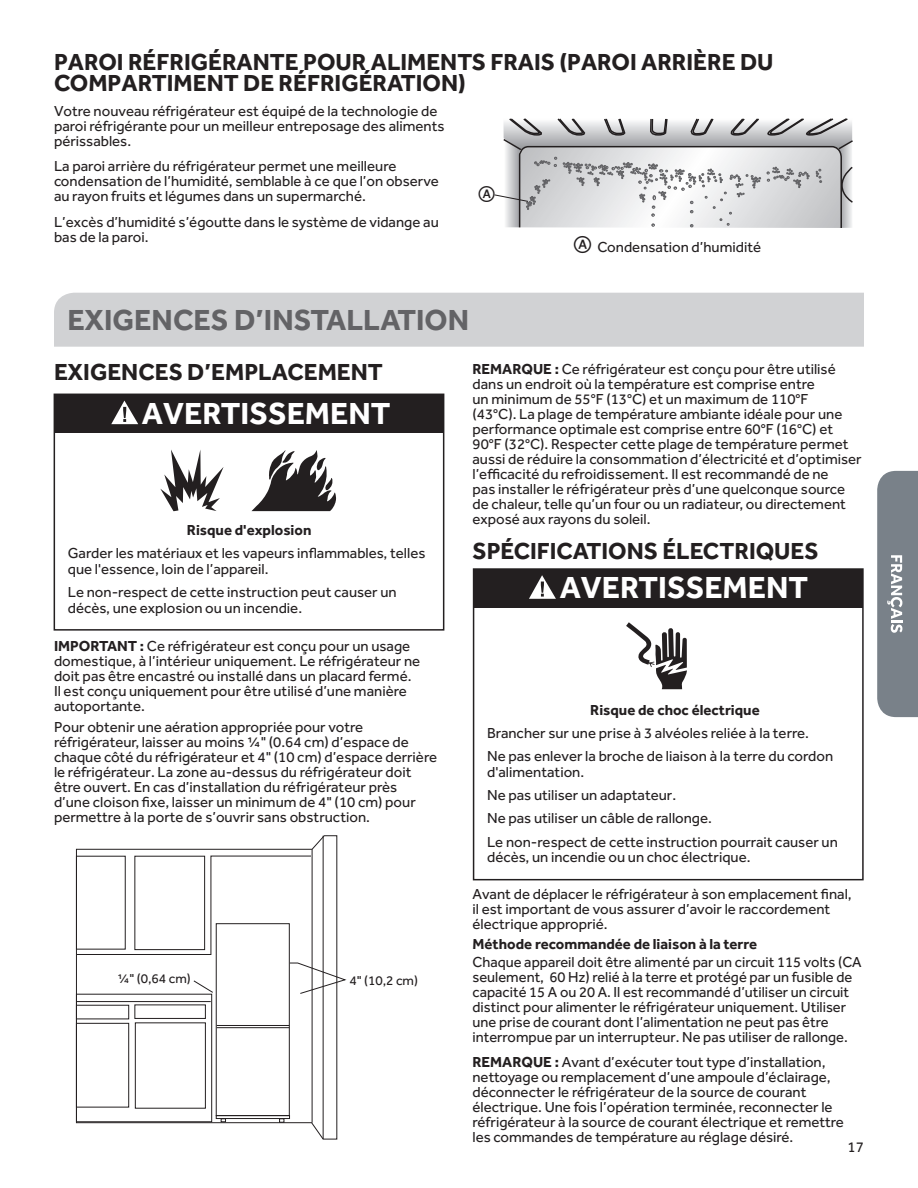
<style>
.page{position:relative;width:918px;height:1188px;background:#fff}
.page>*{position:absolute;margin:0;border:0;box-sizing:border-box;transform-origin:0 0}
.t1{font:700 31.5px "Effra";color:#fff}
.t2{font:700 30px "Effra";color:#636366}
.t3{font:700 24px/21px "Effra";color:#231f20}
.t4{font:21px "LTC Circled Caps";color:#231f20}
.t5{font:15px/15px "Effra";color:#231f20}
.t6{font:700 15px "Effra";color:#231f20}
.t7{font:13.5px "Effra";color:#231f20}
.s1{font-family:"LTC Circled Caps";font-size:22.5px}
.s2{font-weight:700}
</style>
<div class="page">
<svg style="left:877px;top:471px;width:41px;height:246px;background:#818990"></svg>
<div style="left:54px;top:293px;width:810px;height:54px;background:#d1d2d4"></div>
<div style="left:54px;top:394px;width:390px;height:237px;border:2px solid #231f20"></div>
<div style="left:54px;top:394px;width:390px;height:39px;background:#231f20"></div>
<svg style="left:111px;top:401px;width:27px;height:23px"></svg>
<svg style="left:160px;top:450px;width:64px;height:61px"></svg>
<svg style="left:251px;top:450px;width:85px;height:61px"></svg>
<svg style="left:76px;top:835px;width:262px;height:305px"></svg>
<hr style="left:312px;top:849px;width:1px;height:274px;background:#231f20">
<hr style="left:323px;top:836px;width:1px;height:303px;background:#231f20">
<svg style="left:76px;top:855px;width:236px;height:100px"></svg>
<div style="left:76px;top:994px;width:136px;height:128px;border:1px solid #231f20"></div>
<div style="left:135px;top:856px;width:70px;height:94px;border:1px solid #231f20"></div>
<div style="left:76px;top:856px;width:50px;height:93px;border:1px solid #231f20"></div>
<hr style="left:76px;top:1001px;width:135px;height:1px;background:#231f20">
<div style="left:135px;top:1023px;width:71px;height:86px;border:1px solid #231f20"></div>
<div style="left:76px;top:1023px;width:53px;height:84px;border:1px solid #231f20"></div>
<div style="left:135px;top:1005px;width:71px;height:14px;border:1px solid #231f20"></div>
<svg style="left:289px;top:962px;width:58px;height:32px"></svg>
<svg style="left:193px;top:980px;width:21px;height:13px"></svg>
<div style="left:473px;top:568px;width:391px;height:312px;border:2px solid #231f20"></div>
<svg style="left:626px;top:622px;width:61px;height:67px"></svg>
<div style="left:474px;top:569px;width:389px;height:39px;background:#231f20"></div>
<svg style="left:529px;top:575px;width:27px;height:24px"></svg>
<svg style="left:494px;top:118px;width:359px;height:110px"></svg>
<h3 class="t3" style="left:54px;top:51px;width:721px">PAROI RÉFRIGÉRANTE POUR ALIMENTS FRAIS (PAROI ARRIÈRE DU<br>COMPARTIMENT DE RÉFRIGÉRATION)</h3>
<p class="t5" style="left:54px;top:103px;width:392px">Votre nouveau réfrigérateur est équipé de la technologie de paroi réfrigérante pour un meilleur entreposage des aliments périssables.</p>
<p class="t5" style="left:54px;top:159px;width:386px">La paroi arrière du réfrigérateur permet une meilleure condensation de l’humidité, semblable à ce que l’on observe au rayon fruits et légumes dans un supermarché.</p>
<p class="t5" style="left:54px;top:214px;width:386px">L’excès d’humidité s’égoutte dans le système de vidange au bas de la paroi.</p>
<h3 class="t4" style="left:479px;top:182px;width:18px">a</h3>
<p class="t5" style="left:574px;top:240px;width:189px"><span class="s1">a</span> Condensation d’humidité</p>
<h2 class="t2" style="left:68px;top:302px;width:403px">EXIGENCES D’INSTALLATION</h2>
<h3 class="t3" style="left:54px;top:361px;width:330px">EXIGENCES D’EMPLACEMENT</h3>
<p class="t5" style="left:472px;top:361px;width:391px"><span class="s2">REMARQUE :</span> Ce réfrigérateur est conçu pour être utilisé dans un endroit où la température est comprise entre<br>un minimum de 55°F (13°C) et un maximum de 110°F<br>(43°C). La plage de température ambiante idéale pour une performance optimale est comprise entre 60°F (16°C) et 90°F (32°C). Respecter cette plage de température permet aussi de réduire la consommation d’électricité et d’optimiser l’efficacité du refroidissement. Il est recommandé de ne<br>pas installer le réfrigérateur près d’une quelconque source de chaleur, telle qu’un four ou un radiateur, ou directement exposé aux rayons du soleil.</p>
<h3 class="t3" style="left:472px;top:539px;width:348px">SPÉCIFICATIONS ÉLECTRIQUES</h3>
<h1 class="t1" style="left:142px;top:394px;width:250px">AVERTISSEMENT</h1>
<p class="t6" style="left:187px;top:521px;width:126px">Risque d'explosion</p>
<p class="t5" style="left:68px;top:545px;width:359px;line-height:15.8px">Garder les matériaux et les vapeurs inflammables, telles que l'essence, loin de l’appareil.</p>
<p class="t5" style="left:68px;top:584px;width:330px;line-height:15.8px">Le non-respect de cette instruction peut causer un décès, une explosion ou un incendie.</p>
<h1 class="t1" style="left:560px;top:569px;width:250px">AVERTISSEMENT</h1>
<p class="t5" style="left:54px;top:638px;width:368px"><span class="s2">IMPORTANT :</span> Ce réfrigérateur est conçu pour un usage domestique, à l’intérieur uniquement. Le réfrigérateur ne doit pas être encastré ou installé dans un placard fermé.<br>Il est conçu uniquement pour être utilisé d’une manière autoportante.</p>
<p class="t5" style="left:54px;top:719px;width:385px">Pour obtenir une aération appropriée pour votre réfrigérateur, laisser au moins 1/4" (0.64 cm) d’espace de chaque côté du réfrigérateur et 4" (10 cm) d’espace derrière le réfrigérateur. La zone au-dessus du réfrigérateur doit être ouvert. En cas d’installation du réfrigérateur près d’une cloison fixe, laisser un minimum de 4" (10 cm) pour permettre à la porte de s’ouvrir sans obstruction.</p>
<p class="t7" style="left:117px;top:970px;width:75px">¼" (0,64 cm)</p>
<p class="t7" style="left:349px;top:973px;width:70px">4" (10,2 cm)</p>
<p class="t6" style="left:590px;top:701px;width:171px">Risque de choc électrique</p>
<p class="t5" style="left:487px;top:721px;width:348px;line-height:23.2px">Brancher sur une prise à 3 alvéoles reliée à la terre.<br>Ne pas enlever la broche de liaison à la terre du cordon</p>
<p class="t5" style="left:487px;top:760px;width:352px;line-height:23.2px">d'alimentation.<br>Ne pas utiliser un adaptateur.<br>Ne pas utiliser un câble de rallonge.<br>Le non-respect de cette instruction pourrait causer un</p>
<p class="t5" style="left:487px;top:850px;width:265px">décès, un incendie ou un choc électrique.</p>
<p class="t5" style="left:472px;top:886px;width:381px">Avant de déplacer le réfrigérateur à son emplacement final, il est important de vous assurer d’avoir le raccordement électrique approprié.</p>
<p class="t6" style="left:472px;top:935px;width:286px">Méthode recommandée de liaison à la terre</p>
<p class="t5" style="left:472px;top:954px;width:391px">Chaque appareil doit être alimenté par un circuit 115 volts (CA seulement, 60 Hz) relié à la terre et protégé par un fusible de capacité 15 A ou 20 A. Il est recommandé d’utiliser un circuit distinct pour alimenter le réfrigérateur uniquement. Utiliser une prise de courant dont l’alimentation ne peut pas être interrompue par un interrupteur. Ne pas utiliser de rallonge.</p>
<p class="t5" style="left:472px;top:1054px;width:373px"><span class="s2">REMARQUE :</span> Avant d’exécuter tout type d’installation, nettoyage ou remplacement d’une ampoule d’éclairage, déconnecter le réfrigérateur de la source de courant électrique. Une fois l’opération terminée, reconnecter le réfrigérateur à la source de courant électrique et remettre les commandes de température au réglage désiré.</p>
<p class="t5" style="left:848px;top:1139px;width:18px">17</p>
</div>
